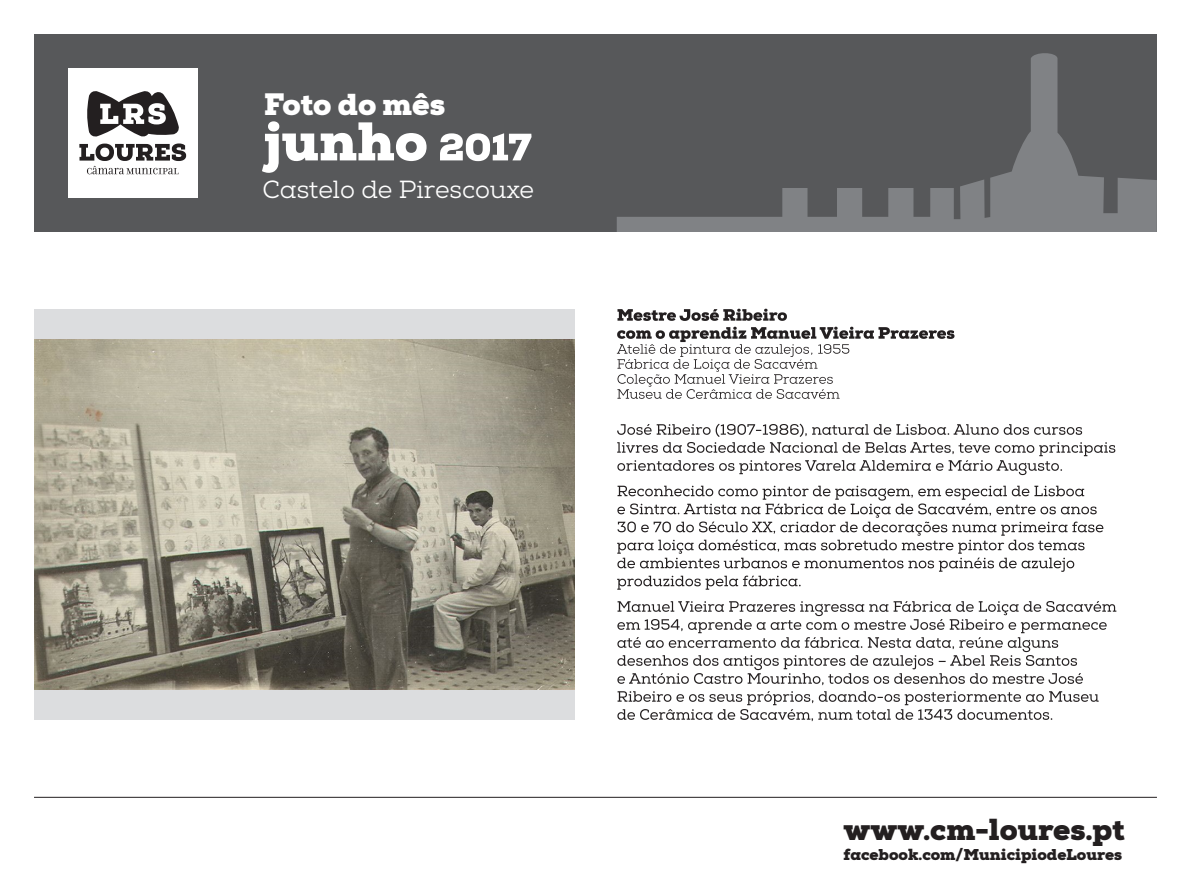
<style>
.page{position:relative;width:1191px;height:893px;background:#fff}
.page>*{position:absolute;margin:0;border:0;box-sizing:border-box;transform-origin:0 0}
.t1{font:900 30.15px "Nexa Slab";color:#fff}
.t2{font:900 29.55px "Nexa Slab";color:#231f20}
.t3{font:24.75px "Nexa Slab";color:#fff}
.t4{font:900 15.6px "Nexa Slab";color:#231f20}
</style>
<div class="page">
<div style="left:34px;top:34px;width:1123px;height:198px;background:#57585a"></div>
<svg style="left:617px;top:53px;width:540px;height:179px"></svg>
<hr style="left:34px;top:797px;width:1123px;height:1px;background:#231f20">
<div style="left:68px;top:68px;width:129px;height:129px;background:#fff"></div>
<svg style="left:79px;top:91px;width:107px;height:83px"></svg>
<div style="left:34px;top:309px;width:540px;height:411px;background:#dcdddf"></div>
<img style="left:34px;top:340px;width:540px;height:349px">
<svg style="left:617px;top:691px;width:481px;height:30px"></svg>
<svg style="left:617px;top:601px;width:499px;height:84px"></svg>
<svg style="left:617px;top:486px;width:486px;height:104px"></svg>
<svg style="left:617px;top:424px;width:498px;height:51px"></svg>
<svg style="left:617px;top:327px;width:337px;height:72px"></svg>
<svg style="left:617px;top:309px;width:170px;height:12px"></svg>
<svg style="left:262px;top:121px;width:269px;height:52px"></svg>
<h1 class="t1" style="left:264px;top:85px;width:183px">Foto do mês</h1>
<h3 class="t3" style="left:263px;top:175px;width:273px">Castelo de Pirescouxe</h3>
<h2 class="t2" style="left:843px;top:811px;width:283px">www.cm-loures.pt</h2>
<p class="t4" style="left:843px;top:845px;width:280px">facebook.com/MunicipiodeLoures</p>
</div>
